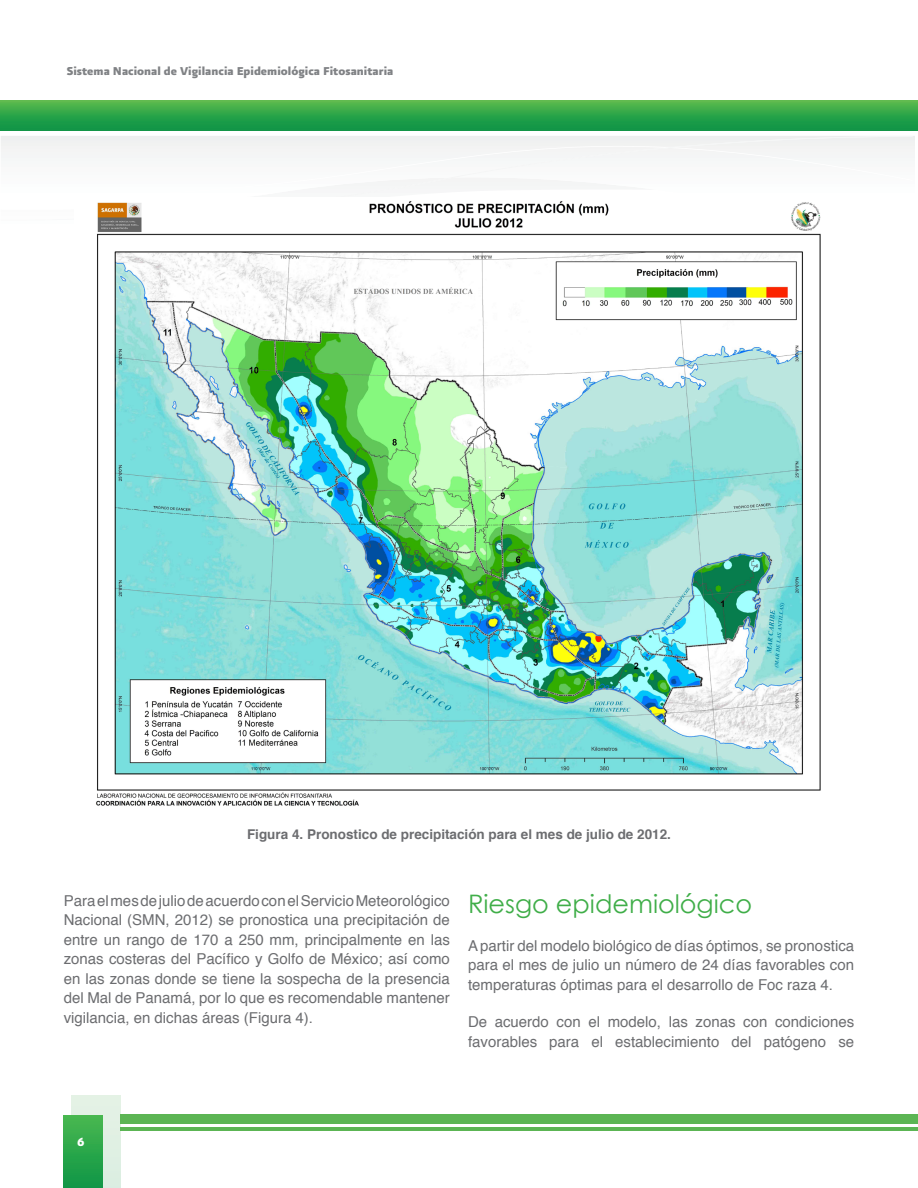
<style>
.page{position:relative;width:918px;height:1188px;background:#fff}
.page>*{position:absolute;margin:0;border:0;box-sizing:border-box;transform-origin:0 0}
.t1{font:25.5px "Century Gothic";color:#40ae49}
.t2{font:15px/19.5px "Helvetica";color:#6c6d70;text-align:justify}
.t3{font:700 13.5px "Helvetica";color:#6c6d70}
.t4{font:13.5px "Presidencia Fuerte";color:#808285}
.t5{font:13.5px "Presidencia Fuerte";color:#fff}
</style>
<div class="page">
<div style="left:1px;top:136px;width:912px;height:53px;background:#f5f7f7"></div>
<div style="left:0;top:100px;width:917px;height:30px;background:linear-gradient(to bottom,#59ba4c,#0a9346)"></div>
<div style="left:72px;top:1095px;width:49px;height:93px;background:#e2f1e4"></div>
<div style="left:64px;top:1115px;width:38px;height:73px;background:linear-gradient(to bottom,#49b850,#0e9646)"></div>
<div style="left:121px;top:1115px;width:797px;height:9px;background:#5cb554"></div>
<hr style="left:121px;top:1128px;width:797px;height:3px;background:#5cb554">
<img style="left:96px;top:201px;width:725px;height:605px">
<p class="t4" style="left:67px;top:64px;width:328px">Sistema Nacional de Vigilancia Epidemiológica Fitosanitaria</p>
<p class="t3" style="left:247px;top:823px;width:425px">Figura 4. Pronostico de precipitación para el mes de julio de 2012.</p>
<p class="t2" style="left:64px;top:891px;width:388px">Para el mes de julio de acuerdo con el Servicio Meteorológico Nacional (SMN, 2012) se pronostica una precipitación de entre un rango de 170 a 250 mm, principalmente en las zonas costeras del Pacífico y Golfo de México; así como en las zonas donde se tiene la sospecha de la presencia del Mal de Panamá, por lo que es recomendable mantener vigilancia, en dichas áreas (Figura 4).</p>
<p class="t1" style="left:468px;top:889px;width:286px">Riesgo epidemiológico</p>
<p class="t2" style="left:468px;top:936px;width:388px">A partir del modelo biológico de días óptimos, se pronostica para el mes de julio un número de 24 días favorables con temperaturas óptimas para el desarrollo de Foc raza 4.</p>
<p class="t2" style="left:468px;top:1013px;width:388px">De acuerdo con el modelo, las zonas con condiciones favorables para el establecimiento del patógeno se</p>
<p class="t5" style="left:77px;top:1135px;width:9px">6</p>
</div>
